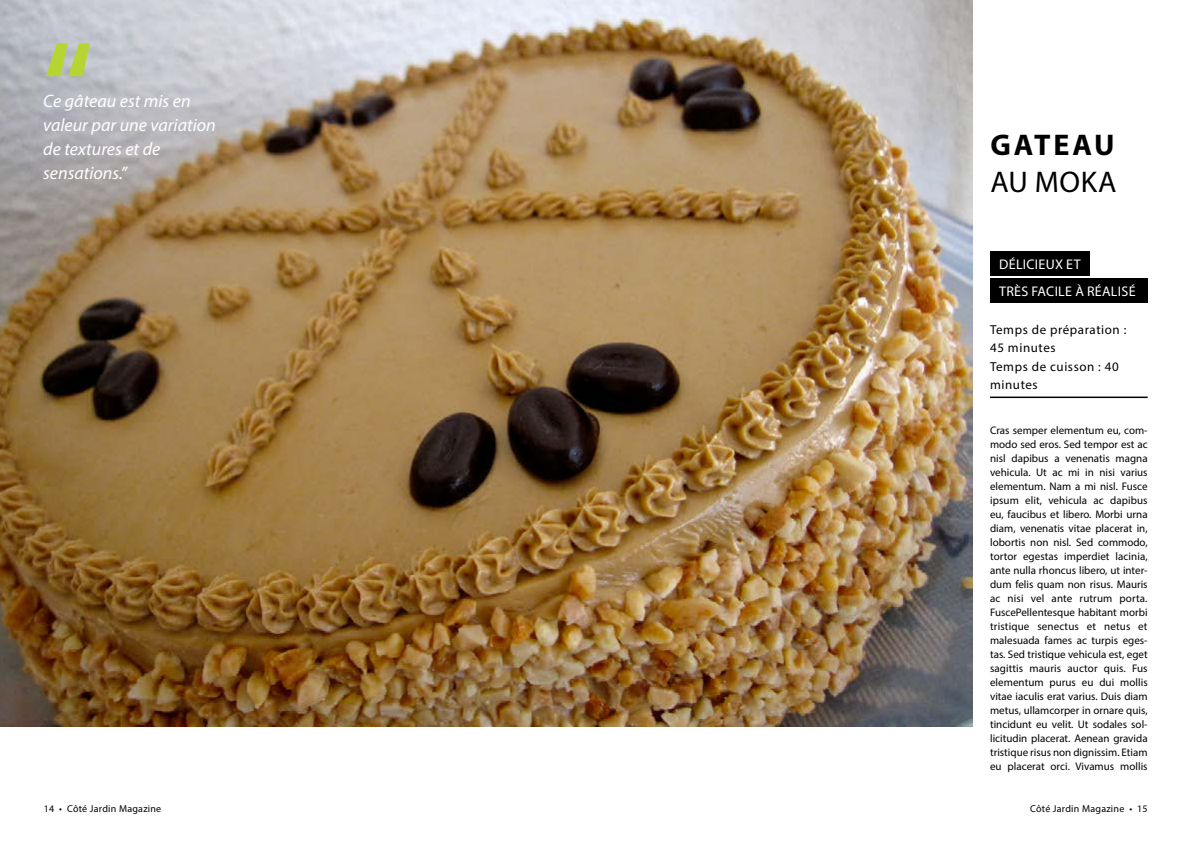
<style>
.page{position:relative;width:1191px;height:842px;background:#fff}
.page>*{position:absolute;margin:0;border:0;box-sizing:border-box;transform-origin:0 0}
.t1{font:700 30px "Myriad Pro";letter-spacing:.1em;color:#000}
.t2{font:30px "Myriad Pro";color:#000}
.t3{font:italic 18px/24px "Myriad Pro";color:#fff}
.t4{font:14px/27px "Myriad Pro";letter-spacing:.02em;color:#fff}
.t5{font:13px/18.4px "Myriad Pro";letter-spacing:.045em;color:#000}
.t6{font:11px/14px "Myriad Pro";color:#000;text-align:justify}
.t7{font:10px "Myriad Pro";letter-spacing:.025em;color:#000}
</style>
<div class="page">
<hr style="left:990px;top:397px;width:157px;height:1px;background:#000">
<img style="left:0;top:0;width:972px;height:726px">
<svg style="left:46px;top:43px;width:44px;height:33px"></svg>
<div style="left:990px;top:251px;width:99px;height:25px;background:#000"></div>
<div style="left:990px;top:278px;width:157px;height:25px;background:#000"></div>
<h2 class="t3" style="left:43px;top:89px;width:174px">Ce gâteau est mis en valeur par une variation de textures et de sensations.”</h2>
<h1 class="t1" style="left:990px;top:125px;width:103px">GATEAU</h1>
<h1 class="t2" style="left:990px;top:163px;width:127px">au moka</h1>
<p class="t4" style="left:999px;top:250px;width:138px">Délicieux et<br>très facile à réalisé</p>
<p class="t5" style="left:990px;top:320px;width:138px">Temps de préparation :<br>45 minutes<br>Temps de cuisson : 40 minutes</p>
<p class="t6" style="left:990px;top:423px;width:159px">Cras semper elementum eu, com&shy;modo sed eros. Sed tempor est ac nisl dapibus a venenatis magna vehicula. Ut ac mi in nisi varius elementum. Nam a mi nisl. Fusce ipsum elit, vehicula ac dapibus eu, faucibus et libero. Morbi urna diam, venenatis vitae placerat in, lobortis non nisl. Sed commodo, tortor egestas imperdiet lacinia, ante nulla rhoncus libero, ut inter&shy;dum felis quam non risus. Mauris ac nisi vel ante rutrum porta.<br>FuscePellentesque habitant morbi tristique senectus et netus et malesuada fames ac turpis eges&shy;tas. Sed tristique vehicula est, eget sagittis mauris auctor quis. Fus elementum purus eu dui mollis vitae iaculis erat varius. Duis diam metus, ullamcorper in ornare quis, tincidunt eu velit. Ut sodales sol&shy;licitudin placerat. Aenean gravida tristique risus non dignissim. Etiam eu placerat orci. Vivamus mollis</p>
<p class="t7" style="left:44px;top:802px;width:119px">14 • Côté Jardin Magazine</p>
<p class="t7" style="left:1030px;top:802px;width:119px">Côté Jardin Magazine • 15</p>
</div>
